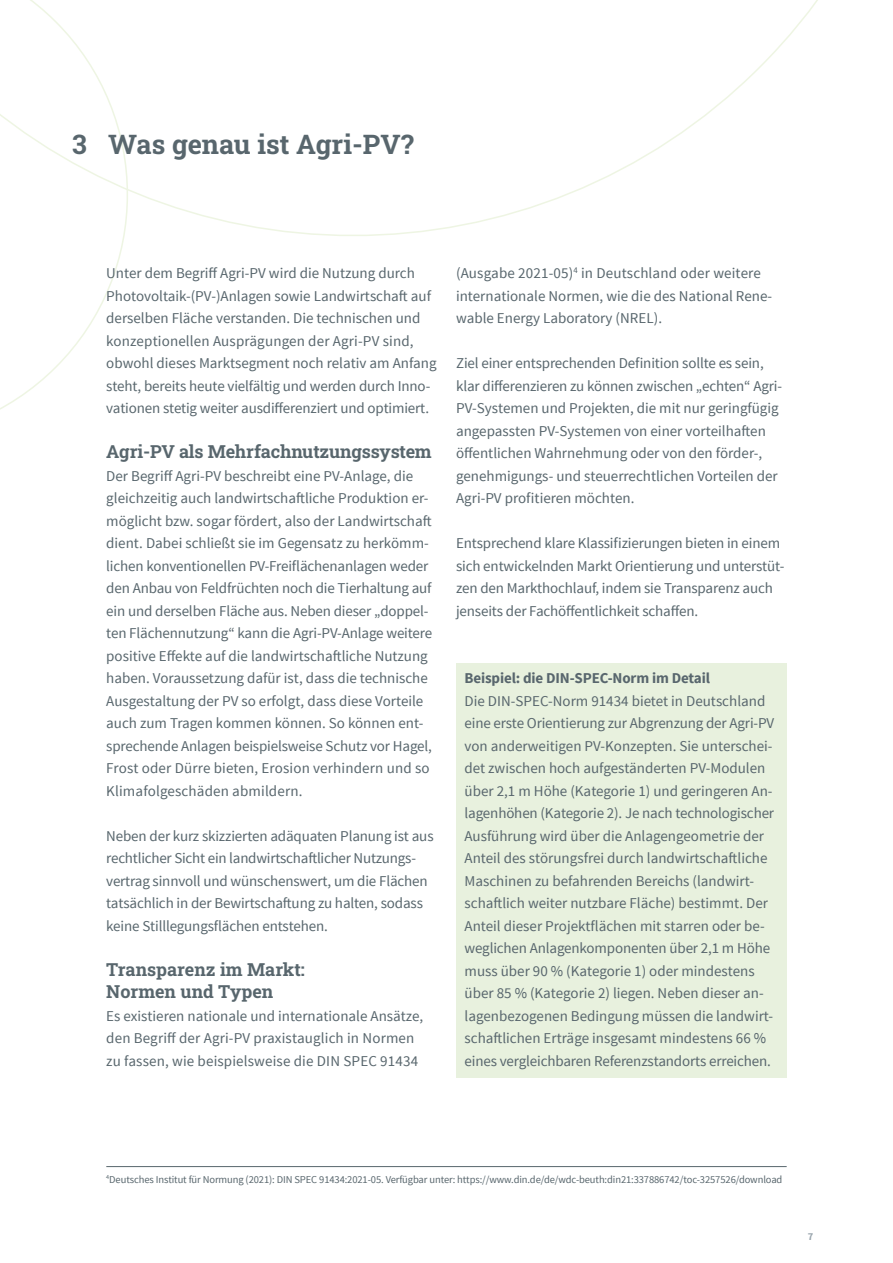
<style>
.page{position:relative;width:893px;height:1263px;background:#fff}
.page>*{position:absolute;margin:0;border:0;box-sizing:border-box;transform-origin:0 0}
.t1{font:700 27px "Roboto Slab";color:#58666d}
.t2{font:700 18px/22.5px "Roboto Slab";letter-spacing:-.01em;color:#58666d}
.t3{font:15px/22.5px "Source Sans Pro";color:#58666d}
.t4{font:700 15px "Source Sans Pro";letter-spacing:-.01em;color:#58666d}
.t5{font:10.5px "Source Sans Pro";letter-spacing:-.01em;color:#58666d}
.t6{font:700 10.5px "Source Sans Pro";color:#99a5ad}
</style>
<div class="page">
<svg style="left:0;top:0;width:818px;height:292px"></svg>
<div style="left:456px;top:663px;width:331px;height:32px;background:#e8f1de"></div>
<div style="left:456px;top:686px;width:331px;height:392px;background:#e8f1de"></div>
<hr style="left:106px;top:1166px;width:681px;height:1px;background:#58666d">
<h1 class="t1" style="left:72px;top:126px;width:343px">3 Was genau ist Agri-PV?</h1>
<p class="t3" style="left:106px;top:262px;width:332px">Unter dem Begriff Agri-PV wird die Nutzung durch Photovoltaik-(PV-)Anlagen sowie Landwirtschaft auf derselben Fläche verstanden. Die technischen und konzeptionellen Ausprägungen der Agri-PV sind, obwohl dieses Marktsegment noch relativ am Anfang steht, bereits heute vielfältig und werden durch Inno&shy;vationen stetig weiter ausdifferenziert und optimiert.</p>
<p class="t2" style="left:106px;top:440px;width:327px">Agri-PV als Mehrfachnutzungssystem</p>
<p class="t3" style="left:106px;top:465px;width:327px">Der Begriff Agri-PV beschreibt eine PV-Anlage, die gleichzeitig auch landwirtschaftliche Produktion er&shy;möglicht bzw. sogar fördert, also der Landwirtschaft dient. Dabei schließt sie im Gegensatz zu herkömm&shy;lichen konventionellen PV-Freiflächenanlagen weder den Anbau von Feldfrüchten noch die Tierhaltung auf ein und derselben Fläche aus. Neben dieser „doppel&shy;ten Flächennutzung“ kann die Agri-PV-Anlage weitere positive Effekte auf die landwirtschaftliche Nutzung haben. Voraussetzung dafür ist, dass die technische Ausgestaltung der PV so erfolgt, dass diese Vorteile auch zum Tragen kommen können. So können ent&shy;sprechende Anlagen beispielsweise Schutz vor Hagel, Frost oder Dürre bieten, Erosion verhindern und so Klimafolgeschäden abmildern.</p>
<p class="t3" style="left:106px;top:825px;width:329px">Neben der kurz skizzierten adäquaten Planung ist aus rechtlicher Sicht ein landwirtschaftlicher Nutzungs&shy;vertrag sinnvoll und wünschenswert, um die Flächen tatsächlich in der Bewirtschaftung zu halten, sodass keine Stilllegungsflächen entstehen.</p>
<p class="t2" style="left:106px;top:957px;width:200px">Transparenz im Markt:<br>Normen und Typen</p>
<p class="t3" style="left:106px;top:1005px;width:319px">Es existieren nationale und internationale Ansätze, den Begriff der Agri-PV praxistauglich in Normen zu fassen, wie beispielsweise die DIN SPEC 91434</p>
<p class="t3" style="left:456px;top:262px;width:318px">(Ausgabe 2021-05)<sup>4</sup> in Deutschland oder weitere internationale Normen, wie die des National Rene&shy;wable Energy Laboratory (NREL).</p>
<p class="t3" style="left:456px;top:352px;width:328px">Ziel einer entsprechenden Definition sollte es sein, klar differenzieren zu können zwischen „echten“ Agri-PV-Systemen und Projekten, die mit nur geringfügig angepassten PV-Systemen von einer vorteilhaften öffentlichen Wahrnehmung oder von den förder-, genehmigungs- und steuerrechtlichen Vorteilen der Agri-PV profitieren möchten.</p>
<p class="t3" style="left:456px;top:532px;width:330px">Entsprechend klare Klassifizierungen bieten in einem sich entwickelnden Markt Orientierung und unterstüt&shy;zen den Markthochlauf, indem sie Transparenz auch jenseits der Fachöffentlichkeit schaffen.</p>
<p class="t4" style="left:465px;top:668px;width:247px">Beispiel: die DIN-SPEC-Norm im Detail</p>
<p class="t3" style="left:465px;top:690px;width:311px">Die DIN-SPEC-Norm 91434 bietet in Deutschland eine erste Orientierung zur Abgrenzung der Agri-PV von anderweitigen PV-Konzepten. Sie unterschei&shy;det zwischen hoch aufgeständerten PV-Modulen über 2,1 m Höhe (Kategorie 1) und geringeren An&shy;lagenhöhen (Kategorie 2). Je nach technologischer Ausführung wird über die Anlagengeometrie der Anteil des störungsfrei durch landwirtschaftliche Maschinen zu befahrenden Bereichs (landwirt&shy;schaftlich weiter nutzbare Fläche) bestimmt. Der Anteil dieser Projektflächen mit starren oder be&shy;weglichen Anlagenkomponenten über 2,1 m Höhe muss über 90 % (Kategorie 1) oder mindestens über 85 % (Kategorie 2) liegen. Neben dieser an&shy;lagenbezogenen Bedingung müssen die landwirt&shy;schaftlichen Erträge insgesamt mindestens 66 % eines vergleichbaren Referenzstandorts erreichen.</p>
<p class="t5" style="left:106px;top:1173px;width:678px"><sup>4</sup>Deutsches Institut für Normung (2021): DIN SPEC 91434:2021-05. Verfügbar unter: https://www.din.de/de/wdc-beuth:din21:337886742/toc-3257526/download</p>
<p class="t6" style="left:808px;top:1229px;width:7px">7</p>
</div>
